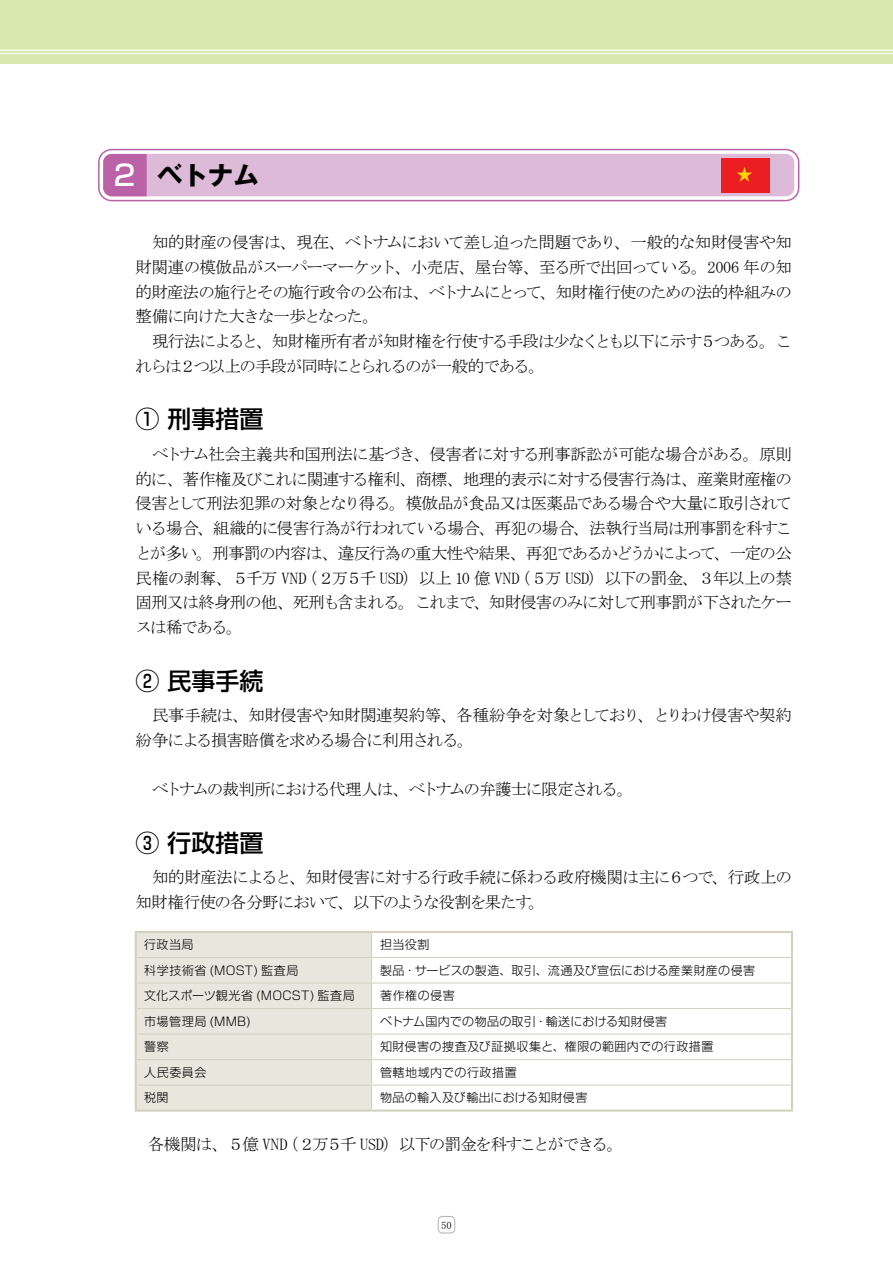
<style>
.page{position:relative;width:893px;height:1263px;background:#fff}
.page>*{position:absolute;margin:0;border:0;box-sizing:border-box;transform-origin:0 0}
.t1{font:700 25.5px "Gothic MB101 Pro";color:#000}
.t2{font:500 24px "Shin Go Pro";color:#000}
.t3{font:16.5px/24.8px "MS Mincho";letter-spacing:-.06em;color:#000}
.t4{font:16.5px "MS Mincho";letter-spacing:-.04em;color:#000}
.t5{font:16.5px "MS Mincho";letter-spacing:-.09em;color:#000}
.t6{font:16.5px "MS Mincho";letter-spacing:-.085em;color:#000}
.t7{font:16.5px "MS Mincho";letter-spacing:-.08em;color:#000}
.t8{font:300 12px "Shin Go Pro";letter-spacing:.03em;color:#000}
.t9{font:10.5px "MS P Mincho";color:#000}
.s1{font-family:"Shin Go Pro";font-weight:500;font-size:28.5px;color:#fff}
</style>
<div class="page">
<div style="left:0;top:0;width:893px;height:64px;background:#d9e8ae"></div>
<hr style="left:0;top:50px;width:893px;height:1px;background:#fff">
<hr style="left:0;top:53px;width:893px;height:1px;background:#fff">
<div style="left:438px;top:1216px;width:17px;height:17px;border:1px solid #afb1b4;border-radius:4px"></div>
<hr style="left:372px;top:957px;width:419px;height:1px;background:#d3d2c2">
<hr style="left:372px;top:982px;width:419px;height:1px;background:#d3d2c2">
<hr style="left:372px;top:1008px;width:419px;height:1px;background:#d3d2c2">
<hr style="left:372px;top:1033px;width:419px;height:1px;background:#d3d2c2">
<hr style="left:372px;top:1059px;width:419px;height:1px;background:#d3d2c2">
<hr style="left:372px;top:1084px;width:419px;height:1px;background:#d3d2c2">
<div style="left:137px;top:933px;width:235px;height:176px;background:#e7e7dd"></div>
<hr style="left:135px;top:931px;width:237px;height:2px;background:#d3d2c2">
<hr style="left:135px;top:933px;width:2px;height:24px;background:#d3d2c2">
<hr style="left:372px;top:931px;width:421px;height:2px;background:#d3d2c2">
<hr style="left:791px;top:933px;width:2px;height:24px;background:#d3d2c2">
<hr style="left:135px;top:957px;width:2px;height:26px;background:#d3d2c2">
<hr style="left:791px;top:957px;width:2px;height:26px;background:#d3d2c2">
<hr style="left:135px;top:983px;width:2px;height:25px;background:#d3d2c2">
<hr style="left:791px;top:983px;width:2px;height:25px;background:#d3d2c2">
<hr style="left:135px;top:1008px;width:2px;height:26px;background:#d3d2c2">
<hr style="left:791px;top:1008px;width:2px;height:26px;background:#d3d2c2">
<hr style="left:135px;top:1034px;width:2px;height:25px;background:#d3d2c2">
<hr style="left:791px;top:1034px;width:2px;height:25px;background:#d3d2c2">
<hr style="left:135px;top:1059px;width:2px;height:26px;background:#d3d2c2">
<hr style="left:791px;top:1059px;width:2px;height:26px;background:#d3d2c2">
<hr style="left:135px;top:1085px;width:2px;height:24px;background:#d3d2c2">
<hr style="left:791px;top:1085px;width:2px;height:24px;background:#d3d2c2">
<hr style="left:135px;top:1109px;width:237px;height:3px;background:#d3d2c2">
<hr style="left:372px;top:1109px;width:421px;height:3px;background:#d3d2c2">
<svg style="left:99px;top:150px;width:700px;height:51px"></svg>
<div style="left:98px;top:149px;width:701px;height:52px;border:2px solid #bb62a7;border-radius:13px"></div>
<div style="left:103px;top:154px;width:691px;height:42px;background:#ddbad8;border-radius:9px"></div>
<div style="left:103px;top:154px;width:44px;height:42px;background:#bb62a7"></div>
<div style="left:721px;top:158px;width:49px;height:34px;background:#ed1d24"></div>
<svg style="left:737px;top:167px;width:15px;height:15px"></svg>
<p class="t1" style="left:114px;top:154px;width:147px"><span class="s1">2</span> ベトナム</p>
<p class="t4" style="left:152px;top:234px;width:641px">知的財産の侵害は、現在、ベトナムにおいて差し迫った問題であり、一般的な知財侵害や知</p>
<p class="t4" style="left:136px;top:259px;width:658px">財関連の模倣品がスーパーマーケット、小売店、屋台等、至る所で出回っている。2006 年の知</p>
<p class="t3" style="left:136px;top:279px;width:658px">的財産法の施行とその施行政令の公布は、ベトナムにとって、知財権行使のための法的枠組みの</p>
<p class="t7" style="left:136px;top:308px;width:245px">整備に向けた大きな一歩となった。</p>
<p class="t3" style="left:152px;top:329px;width:641px">現行法によると、知財権所有者が知財権を行使する手段は少なくとも以下に示す５つある。こ</p>
<p class="t6" style="left:136px;top:358px;width:411px">れらは２つ以上の手段が同時にとられるのが一般的である。</p>
<p class="t2" style="left:136px;top:399px;width:129px">① 刑事措置</p>
<p class="t3" style="left:136px;top:441px;width:658px;text-align:justify;text-indent:16px">ベトナム社会主義共和国刑法に基づき、侵害者に対する刑事訴訟が可能な場合がある。原則的に、著作権及びこれに関連する権利、商標、地理的表示に対する侵害行為は、産業財産権の侵害として刑法犯罪の対象となり得る。模倣品が食品又は医薬品である場合や大量に取引されている場合、組織的に侵害行為が行われている場合、再犯の場合、法執行当局は刑事罰を科すことが多い。刑事罰の内容は、違反行為の重大性や結果、再犯であるかどうかによって、一定の公民権の剥奪、５千万 VND（２万５千 USD）以上 10 億 VND（５万 USD）以下の罰金、３年以上の禁固刑又は終身刑の他、死刑も含まれる。これまで、知財侵害のみに対して刑事罰が下されたケースは稀である。</p>
<p class="t2" style="left:136px;top:661px;width:129px">② 民事手続</p>
<p class="t3" style="left:136px;top:703px;width:658px;text-indent:16px">民事手続は、知財侵害や知財関連契約等、各種紛争を対象としており、とりわけ侵害や契約紛争による損害賠償を求める場合に利用される。</p>
<p class="t3" style="left:152px;top:777px;width:483px">ベトナムの裁判所における代理人は、ベトナムの弁護士に限定される。</p>
<p class="t2" style="left:136px;top:823px;width:129px">③ 行政措置</p>
<p class="t3" style="left:136px;top:865px;width:658px;text-indent:16px">知的財産法によると、知財侵害に対する行政手続に係わる政府機関は主に６つで、行政上の知財権行使の各分野において、以下のような役割を果たす。</p>
<p class="t8" style="left:144px;top:935px;width:51px">行政当局</p>
<p class="t8" style="left:380px;top:935px;width:51px">担当役割</p>
<p class="t8" style="left:144px;top:960px;width:156px">科学技術省 (MOST) 監査局</p>
<p class="t8" style="left:380px;top:960px;width:377px">製品・サービスの製造、取引、流通及び宣伝における産業財産の侵害</p>
<p class="t8" style="left:144px;top:986px;width:212px">文化スポーツ観光省 (MOCST) 監査局</p>
<p class="t8" style="left:380px;top:986px;width:76px">著作権の侵害</p>
<p class="t8" style="left:144px;top:1011px;width:108px">市場管理局 (MMB)</p>
<p class="t8" style="left:380px;top:1011px;width:289px">ベトナム国内での物品の取引・輸送における知財侵害</p>
<p class="t8" style="left:144px;top:1037px;width:26px">警察</p>
<p class="t8" style="left:380px;top:1037px;width:335px">知財侵害の捜査及び証拠収集と、権限の範囲内での行政措置</p>
<p class="t8" style="left:144px;top:1062px;width:64px">人民委員会</p>
<p class="t8" style="left:380px;top:1062px;width:138px">管轄地域内での行政措置</p>
<p class="t8" style="left:144px;top:1088px;width:26px">税関</p>
<p class="t8" style="left:380px;top:1088px;width:209px">物品の輸入及び輸出における知財侵害</p>
<p class="t5" style="left:148px;top:1135px;width:476px">各機関は、５億 VND（２万５千 USD）以下の罰金を科すことができる。</p>
<p class="t9" style="left:441px;top:1219px;width:12px">50</p>
</div>
